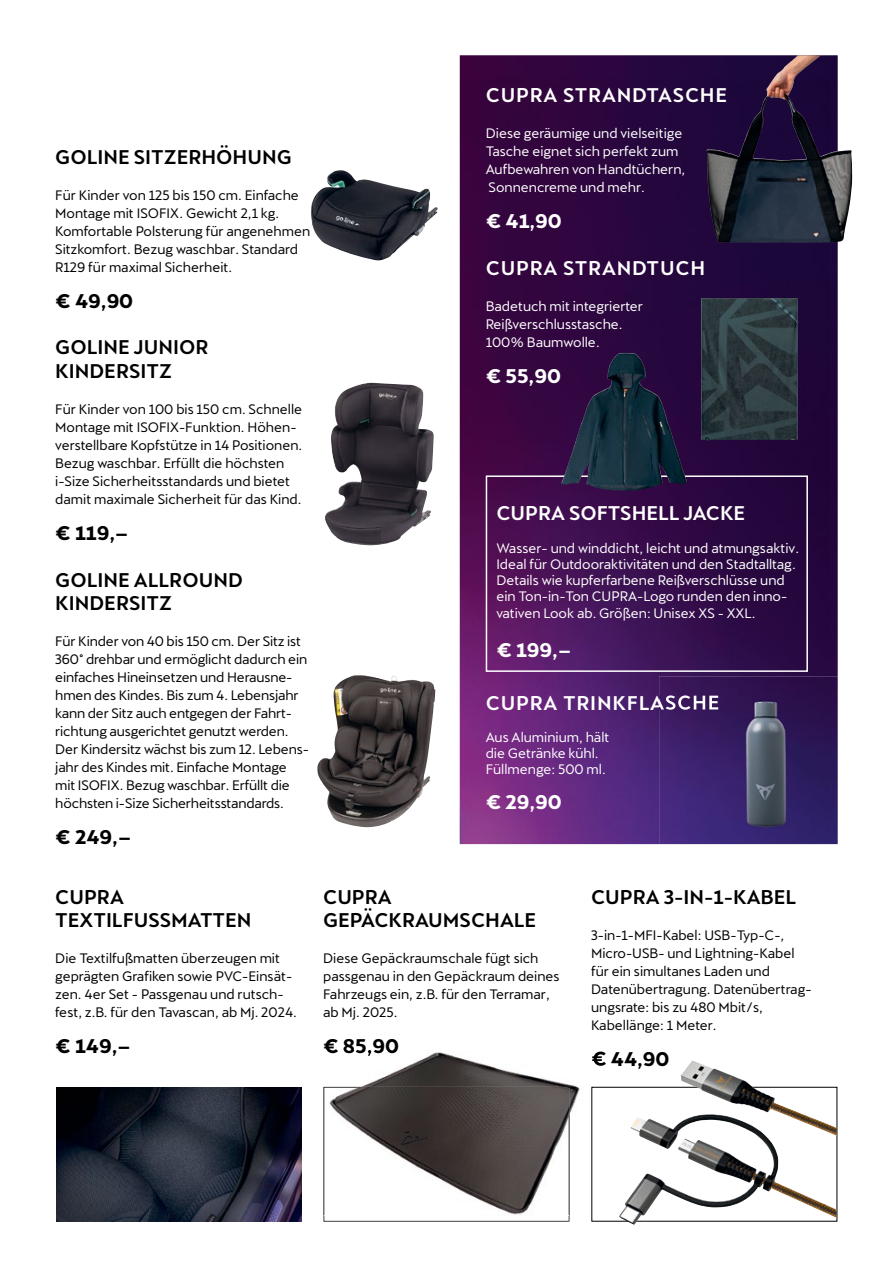
<style>
.page{position:relative;width:893px;height:1263px;background:#fff}
.page>*{position:absolute;margin:0;border:0;box-sizing:border-box;transform-origin:0 0}
.t1{font:500 19.5px/23.4px "Cupra";color:#000}
.t2{font:500 19.5px "Cupra";letter-spacing:.04em;color:#fff}
.t3{font:19.5px "Cupra Bold 11";color:#000}
.t4{font:19.5px "Cupra Bold 11";color:#fff}
.t5{font:500 19.5px "Cupra";color:#fff}
.t6{font:13.5px/18px "Cupra Regular 10";color:#000}
.t7{font:13.5px/16.2px "Cupra Regular 10";color:#fff}
</style>
<div class="page">
<img style="left:317px;top:675px;width:118px;height:152px">
<img style="left:311px;top:170px;width:127px;height:91px">
<img style="left:460px;top:55px;width:378px;height:789px">
<div style="left:486px;top:475px;width:322px;height:197px;border:2px solid #fff"></div>
<img style="left:701px;top:298px;width:98px;height:142px">
<img style="left:707px;top:55px;width:145px;height:187px">
<img style="left:659px;top:676px;width:179px;height:168px">
<img style="left:659px;top:695px;width:59px;height:15px">
<svg style="left:324px;top:1215px;width:245px;height:6px"></svg>
<img style="left:56px;top:1087px;width:245px;height:134px">
<img style="left:323px;top:1052px;width:282px;height:163px">
<img style="left:324px;top:1050px;width:74px;height:6px">
<img style="left:592px;top:1051px;width:13px;height:17px">
<img style="left:324px;top:1087px;width:245px;height:128px">
<img style="left:325px;top:383px;width:109px;height:163px">
<img style="left:561px;top:353px;width:126px;height:138px">
<img style="left:630px;top:1060px;width:207px;height:118px">
<h1 class="t1" style="left:55px;top:145px;width:238px">GOLINE SITZERHÖHUNG</h1>
<p class="t6" style="left:55px;top:183px;width:256px">Für Kinder von 125 bis 150 cm. Einfache Montage mit ISOFIX. Gewicht 2,1 kg.<br>Komfortable Polsterung für angenehmen Sitzkomfort. Bezug waschbar. Standard R129 für maximal Sicherheit.</p>
<h1 class="t3" style="left:55px;top:290px;width:79px">€ 49,90</h1>
<h1 class="t1" style="left:55px;top:336px;width:155px">GOLINE JUNIOR<br>KINDERSITZ</h1>
<p class="t6" style="left:55px;top:398px;width:249px">Für Kinder von 100 bis 150 cm. Schnelle Montage mit ISOFIX-Funktion. Höhen&shy;verstellbare Kopfstütze in 14 Positionen.<br>Bezug waschbar. Erfüllt die höchsten i-Size Sicherheitsstandards und bietet damit maximale Sicherheit für das Kind.</p>
<h1 class="t3" style="left:55px;top:522px;width:74px">€ 119,–</h1>
<h1 class="t1" style="left:55px;top:568px;width:189px">GOLINE ALLROUND<br>KINDERSITZ</h1>
<p class="t6" style="left:55px;top:630px;width:255px">Für Kinder von 40 bis 150 cm. Der Sitz ist 360° drehbar und ermöglicht dadurch ein einfaches Hineinsetzen und Herausne&shy;hmen des Kindes. Bis zum 4. Lebensjahr kann der Sitz auch entgegen der Fahrt&shy;richtung ausgerichtet genutzt werden.<br>Der Kindersitz wächst bis zum 12. Lebens&shy;jahr des Kindes mit. Einfache Montage mit ISOFIX. Bezug waschbar. Erfüllt die höchsten i-Size Sicherheitsstandards.</p>
<h1 class="t3" style="left:55px;top:826px;width:77px">€ 249,–</h1>
<h1 class="t2" style="left:486px;top:84px;width:243px">CUPRA STRANDTASCHE</h1>
<p class="t7" style="left:486px;top:122px;width:201px;line-height:18px">Diese geräumige und vielseitige<br>Tasche eignet sich perfekt zum<br>Aufbewahren von Handtüchern,<br>Sonnencreme und mehr.</p>
<h1 class="t4" style="left:486px;top:210px;width:78px">€ 41,90</h1>
<h1 class="t2" style="left:486px;top:257px;width:221px">CUPRA STRANDTUCH</h1>
<p class="t7" style="left:486px;top:295px;width:159px;line-height:18px">Badetuch mit integrierter<br>Reißverschlusstasche.<br>100% Baumwolle.</p>
<h1 class="t4" style="left:486px;top:365px;width:77px">€ 55,90</h1>
<h1 class="t5" style="left:496px;top:502px;width:250px">CUPRA SOFTSHELL JACKE</h1>
<p class="t7" style="left:496px;top:537px;width:304px">Wasser- und winddicht, leicht und atmungsaktiv.<br>Ideal für Outdooraktivitäten und den Stadtalltag.<br>Details wie kupferfarbene Reißverschlüsse und ein Ton-in-Ton CUPRA-Logo runden den inno&shy;vativen Look ab. Größen: Unisex XS - XXL.</p>
<h1 class="t4" style="left:496px;top:639px;width:76px">€ 199,–</h1>
<h1 class="t2" style="left:486px;top:691px;width:235px">CUPRA TRINKFLASCHE</h1>
<p class="t7" style="left:486px;top:727px;width:125px">Aus Aluminium, hält die Getränke kühl.<br>Füllmenge: 500 ml.</p>
<h1 class="t4" style="left:486px;top:790px;width:78px">€ 29,90</h1>
<h1 class="t1" style="left:55px;top:885px;width:198px">CUPRA<br>TEXTILFUSSMATTEN</h1>
<p class="t6" style="left:55px;top:947px;width:243px">Die Textilfußmatten überzeugen mit geprägten Grafiken sowie PVC-Einsät&shy;zen. 4er Set - Passgenau und rutsch&shy;fest, z.B. für den Tavascan, ab Mj. 2024.</p>
<h1 class="t3" style="left:55px;top:1035px;width:77px">€ 149,–</h1>
<h1 class="t1" style="left:323px;top:885px;width:215px">CUPRA<br>GEPÄCKRAUMSCHALE</h1>
<p class="t6" style="left:323px;top:947px;width:238px">Diese Gepäckraumschale fügt sich passgenau in den Gepäckraum deines<br>Fahrzeugs ein, z.B. für den Terramar, ab Mj. 2025.</p>
<h1 class="t3" style="left:323px;top:1035px;width:77px">€ 85,90</h1>
<h1 class="t1" style="left:591px;top:885px;width:207px">CUPRA 3-IN-1-KABEL</h1>
<p class="t6" style="left:591px;top:923px;width:222px">3-in-1-MFI-Kabel: USB-Typ-C-,<br>Micro-USB- und Lightning-Kabel für ein simultanes Laden und<br>Datenübertragung. Datenübertrag&shy;ungsrate: bis zu 480 Mbit/s,<br>Kabellänge: 1 Meter.</p>
<h1 class="t3" style="left:591px;top:1047px;width:80px">€ 44,90</h1>
</div>
